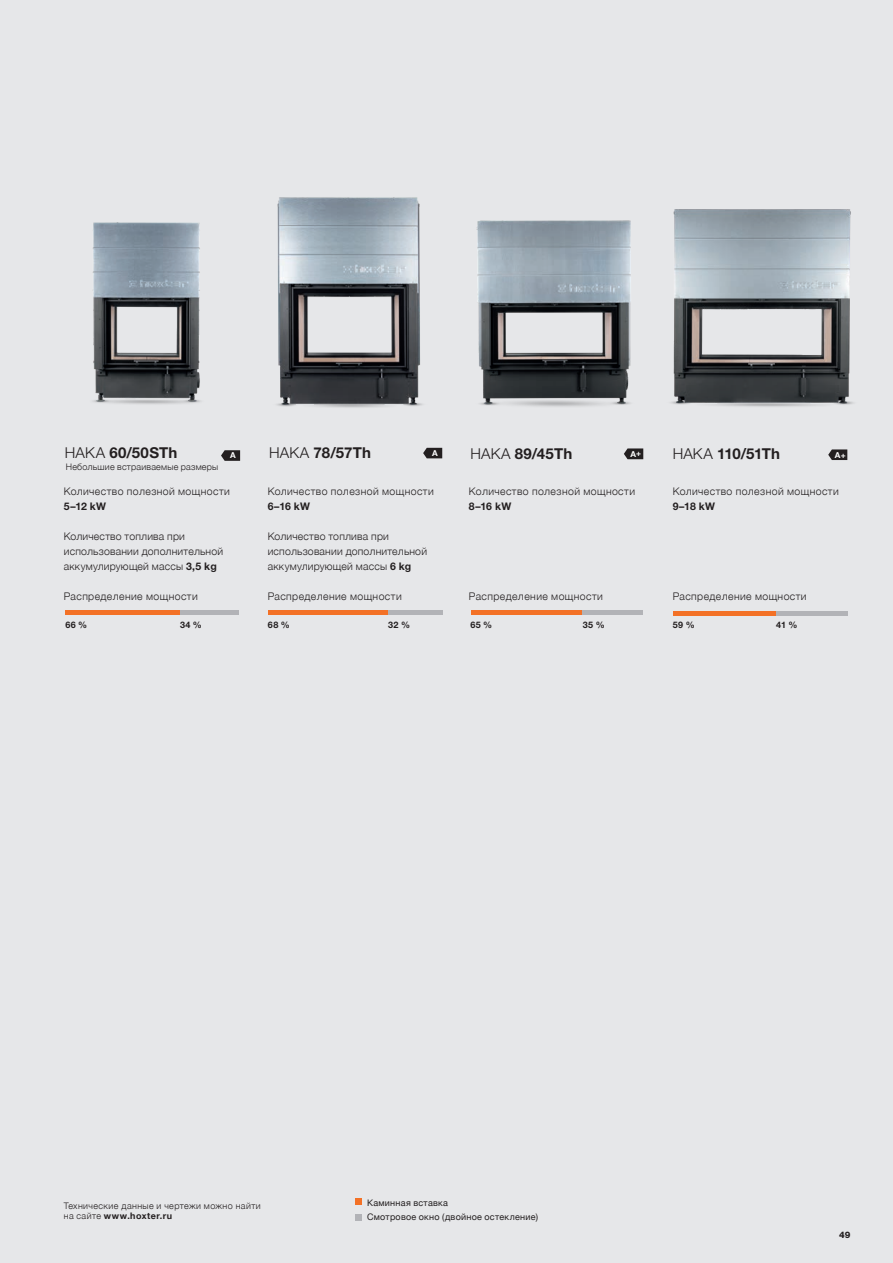
<style>
.page{position:relative;width:893px;height:1263px;background:#e6e7e9}
.page>*{position:absolute;margin:0;border:0;box-sizing:border-box;transform-origin:0 0}
.t1{font:700 15px "Helvetica Neue LT Pro";letter-spacing:.01em;color:#231f20}
.t2{font:300 10.5px/15px "Helvetica Neue";letter-spacing:.035em;color:#231f20}
.t3{font:700 10.5px "Helvetica Neue LT Pro";letter-spacing:.01em;color:#231f20}
.t4{font:300 9px/10.5px "Helvetica Neue";letter-spacing:.03em;color:#231f20}
.t5{font:9px/14.2px "Helvetica Neue";letter-spacing:.025em;color:#231f20}
.t6{font:700 9px "Helvetica Neue LT Pro";letter-spacing:.04em;color:#231f20}
.t7{font:800 9px "Helvetica Neue LT Pro";color:#231f20}
.t8{font:700 8.25px "Helvetica Neue LT Pro";color:#fff}
.s1{font-weight:300}
.s2{font-family:"Helvetica Neue LT Pro";font-weight:700}
.s3{font-weight:700}
</style>
<div class="page">
<div style="left:471px;top:610px;width:111px;height:5px;background:#f37126"></div>
<div style="left:582px;top:610px;width:61px;height:5px;background:#b2b3b7"></div>
<hr style="left:673px;top:611px;width:104px;height:4px;background:#f37126">
<hr style="left:776px;top:611px;width:72px;height:4px;background:#b2b3b7">
<svg style="left:624px;top:448px;width:19px;height:11px"></svg>
<svg style="left:828px;top:449px;width:19px;height:11px"></svg>
<div style="left:66px;top:610px;width:114px;height:5px;background:#f37126"></div>
<div style="left:180px;top:610px;width:59px;height:5px;background:#b2b3b7"></div>
<img style="left:92px;top:222px;width:109px;height:182px">
<img style="left:277px;top:197px;width:146px;height:211px">
<img style="left:476px;top:220px;width:155px;height:187px">
<img style="left:671px;top:209px;width:183px;height:198px">
<svg style="left:221px;top:450px;width:19px;height:11px"></svg>
<div style="left:268px;top:610px;width:120px;height:5px;background:#f37126"></div>
<div style="left:388px;top:610px;width:54px;height:5px;background:#b2b3b7"></div>
<svg style="left:423px;top:448px;width:19px;height:10px"></svg>
<div style="left:355px;top:1198px;width:7px;height:7px;background:#f37126"></div>
<div style="left:355px;top:1214px;width:7px;height:6px;background:#b2b3b7"></div>
<h1 class="t1" style="left:65px;top:444px;width:114px"><span class="s1">HAKA</span> 60/50STh</h1>
<p class="t8" style="left:230px;top:450px;width:7px">A</p>
<h1 class="t1" style="left:269px;top:444px;width:103px"><span class="s1">HAKA</span> 78/57Th</h1>
<p class="t8" style="left:432px;top:448px;width:7px">A</p>
<h1 class="t1" style="left:470px;top:444px;width:103px"><span class="s1">HAKA</span> 89/45Th</h1>
<p class="t8" style="left:630px;top:448px;width:12px">A+</p>
<h1 class="t1" style="left:673px;top:444px;width:109px"><span class="s1">HAKA</span> 110/51Th</h1>
<p class="t8" style="left:835px;top:450px;width:12px">A+</p>
<p class="t4" style="left:66px;top:461px;width:154px">Небольшие встраиваемые размеры</p>
<p class="t2" style="left:64px;top:483px;width:168px">Количество полезной мощности</p>
<p class="t3" style="left:64px;top:499px;width:44px">5–12 kW</p>
<p class="t2" style="left:64px;top:528px;width:161px">Количество топлива при использовании дополнительной аккумулирующей массы <span class="s2">3,5 kg</span></p>
<p class="t2" style="left:64px;top:588px;width:135px">Распределение мощности</p>
<p class="t2" style="left:268px;top:483px;width:168px">Количество полезной мощности</p>
<p class="t3" style="left:268px;top:499px;width:44px">6–16 kW</p>
<p class="t2" style="left:268px;top:528px;width:161px">Количество топлива при использовании дополнительной аккумулирующей массы <span class="s2">6 kg</span></p>
<p class="t2" style="left:268px;top:588px;width:135px">Распределение мощности</p>
<p class="t2" style="left:469px;top:483px;width:168px">Количество полезной мощности</p>
<p class="t3" style="left:469px;top:499px;width:44px">8–16 kW</p>
<p class="t2" style="left:469px;top:588px;width:135px">Распределение мощности</p>
<p class="t2" style="left:673px;top:483px;width:168px">Количество полезной мощности</p>
<p class="t3" style="left:673px;top:499px;width:44px">9–18 kW</p>
<p class="t2" style="left:673px;top:588px;width:135px">Распределение мощности</p>
<p class="t6" style="left:65px;top:619px;width:23px">66 %</p>
<p class="t6" style="left:180px;top:619px;width:23px">34 %</p>
<p class="t6" style="left:268px;top:619px;width:23px">68 %</p>
<p class="t6" style="left:388px;top:619px;width:23px">32 %</p>
<p class="t6" style="left:470px;top:619px;width:23px">65 %</p>
<p class="t6" style="left:583px;top:619px;width:23px">35 %</p>
<p class="t6" style="left:673px;top:619px;width:23px">59 %</p>
<p class="t6" style="left:776px;top:619px;width:23px">41 %</p>
<p class="t4" style="left:64px;top:1200px;width:198px">Технические данные и чертежи можно найти на сайте <span class="s3">www.hoxter.ru</span></p>
<p class="t5" style="left:367px;top:1196px;width:172px">Каминная вставка<br>Смотровое окно (двойное остекление)</p>
<p class="t7" style="left:839px;top:1230px;width:13px">49</p>
</div>
